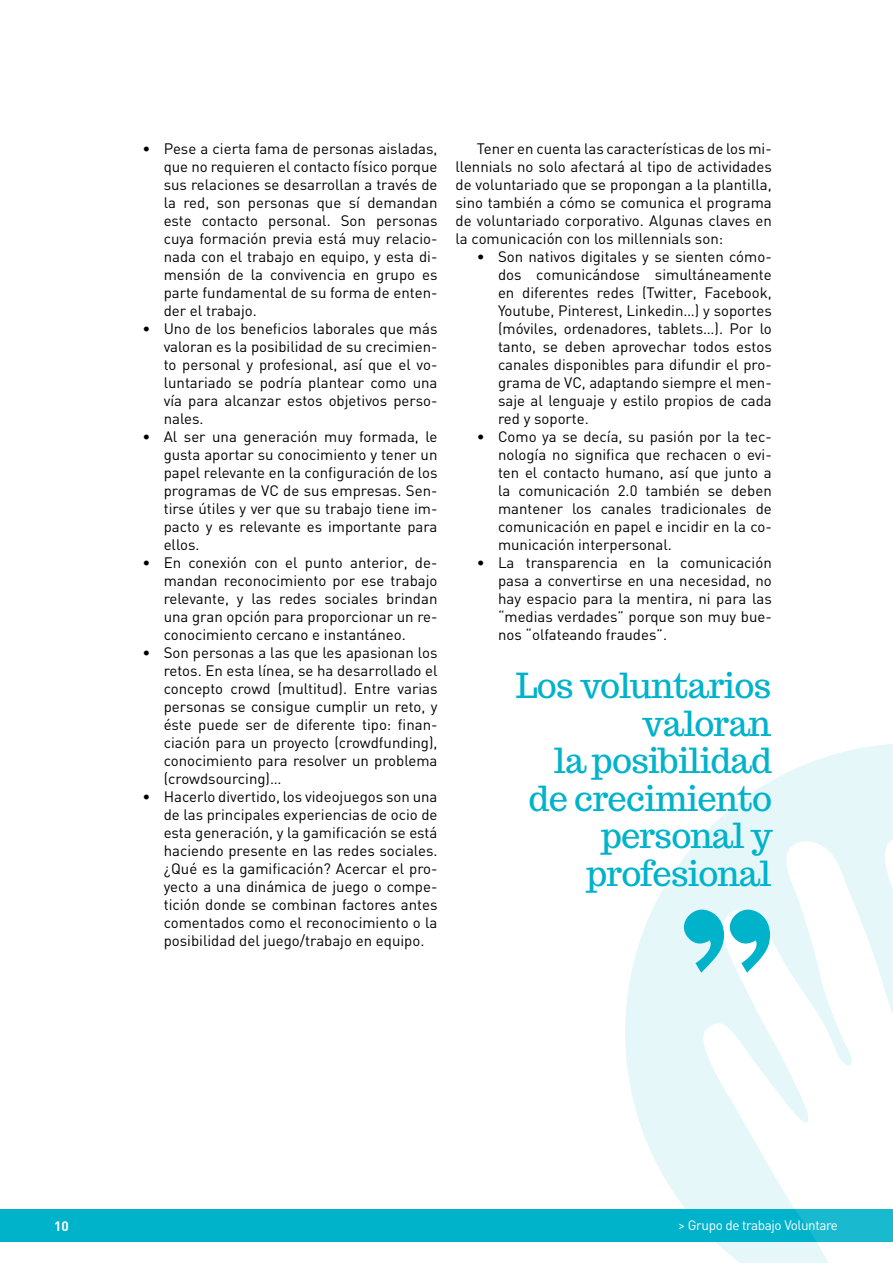
<style>
.page{position:relative;width:893px;height:1263px;background:#fff}
.page>*{position:absolute;margin:0;border:0;box-sizing:border-box;transform-origin:0 0}
.t1{font:262.5px "Trocchi";color:#00b3cb}
.t2{font:34.5px/37.5px "Trocchi";letter-spacing:-.02em;color:#00b3cb;text-align:right}
.t3{font:15px/18px "DIN";color:#000;text-align:justify}
.t4{font:13.5px "DIN";letter-spacing:-.03em;color:#fff}
.t5{font:700 13.5px "DIN";color:#fff}
</style>
<div class="page">
<div style="left:0;top:1209px;width:893px;height:33px;background:#00b3cb"></div>
<svg style="left:625px;top:744px;width:268px;height:465px;fill:#e6f7f9"></svg>
<svg style="left:703px;top:833px;width:190px;height:430px"></svg>
<p class="t3" style="left:164px;top:140px;width:275px;text-indent:-21px">• Pese a cierta fama de personas aisladas, que no requieren el contacto físico porque sus relaciones se desarrollan a través de la red, son personas que sí demandan este contacto personal. Son personas cuya formación previa está muy relacio&shy;nada con el trabajo en equipo, y esta di&shy;mensión de la convivencia en grupo es parte fundamental de su forma de enten&shy;der el trabajo.</p>
<p class="t3" style="left:164px;top:320px;width:275px;text-indent:-21px">• Uno de los beneficios laborales que más valoran es la posibilidad de su crecimien&shy;to personal y profesional, así que el vo&shy;luntariado se podría plantear como una vía para alcanzar estos objetivos perso&shy;nales.</p>
<p class="t3" style="left:164px;top:428px;width:275px;text-indent:-21px">• Al ser una generación muy formada, le gusta aportar su conocimiento y tener un papel relevante en la configuración de los programas de VC de sus empresas. Sen&shy;tirse útiles y ver que su trabajo tiene im&shy;pacto y es relevante es importante para ellos.</p>
<p class="t3" style="left:164px;top:554px;width:275px;text-indent:-21px">• En conexión con el punto anterior, de&shy;mandan reconocimiento por ese trabajo relevante, y las redes sociales brindan una gran opción para proporcionar un re&shy;conocimiento cercano e instantáneo.</p>
<p class="t3" style="left:164px;top:644px;width:275px;text-indent:-21px">• Son personas a las que les apasionan los retos. En esta línea, se ha desarrollado el concepto crowd (multitud). Entre varias personas se consigue cumplir un reto, y éste puede ser de diferente tipo: finan&shy;ciación para un proyecto (crowdfunding), conocimiento para resolver un problema (crowdsourcing)…</p>
<p class="t3" style="left:164px;top:788px;width:275px;text-indent:-21px">• Hacerlo divertido, los videojuegos son una de las principales experiencias de ocio de esta generación, y la gamificación se está haciendo presente en las redes sociales. ¿Qué es la gamificación? Acercar el pro&shy;yecto a una dinámica de juego o compe&shy;tición donde se combinan factores antes comentados como el reconocimiento o la posibilidad del juego/trabajo en equipo.</p>
<p class="t3" style="left:455px;top:140px;width:318px;text-indent:21px">Tener en cuenta las características de los mi&shy;llennials no solo afectará al tipo de actividades de voluntariado que se propongan a la plantilla, sino también a cómo se comunica el programa de voluntariado corporativo. Algunas claves en la comunicación con los millennials son:</p>
<p class="t3" style="left:498px;top:248px;width:275px;text-indent:-21px">• Son nativos digitales y se sienten cómo&shy;dos comunicándose simultáneamente en diferentes redes (Twitter, Facebook, Youtube, Pinterest, Linkedin…) y soportes (móviles, ordenadores, tablets…). Por lo tanto, se deben aprovechar todos estos canales disponibles para difundir el pro&shy;grama de VC, adaptando siempre el men&shy;saje al lenguaje y estilo propios de cada red y soporte.</p>
<p class="t3" style="left:498px;top:428px;width:275px;text-indent:-21px">• Como ya se decía, su pasión por la tec&shy;nología no significa que rechacen o evi&shy;ten el contacto humano, así que junto a la comunicación 2.0 también se deben mantener los canales tradicionales de comunicación en papel e incidir en la co&shy;municación interpersonal.</p>
<p class="t3" style="left:498px;top:554px;width:275px;text-indent:-21px">• La transparencia en la comunicación pasa a convertirse en una necesidad, no hay espacio para la mentira, ni para las “medias verdades” porque son muy bue&shy;nos “olfateando fraudes”.</p>
<h2 class="t2" style="left:516px;top:667px;width:258px">Los voluntarios valoran<br>la posibilidad de crecimiento personal y profesional</h2>
<h1 class="t1" style="left:788px;top:1043px;width:124px;rotate:-180deg">“</h1>
<p class="t5" style="left:54px;top:1217px;width:16px">10</p>
<p class="t4" style="left:678px;top:1217px;width:161px">&gt; Grupo de trabajo Voluntare</p>
</div>
